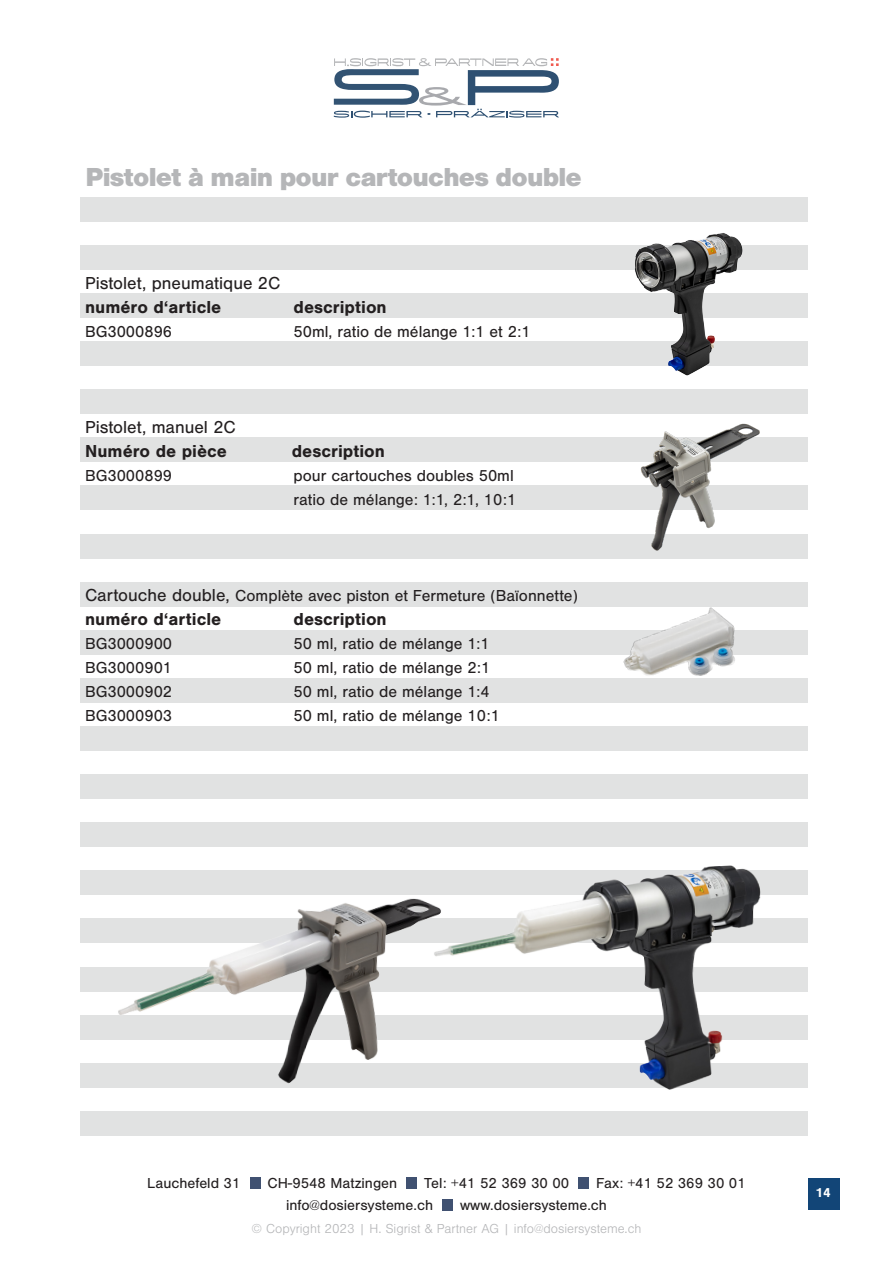
<style>
.page{position:relative;width:893px;height:1263px;background:#fff}
.page>*{position:absolute;margin:0;border:0;box-sizing:border-box;transform-origin:0 0}
.t1{font:900 27px "Nimbus San";letter-spacing:-.03em;color:#b5b6b8}
.t2{font:700 18px "Nimbus San";color:#231f20}
.t3{font:18px "Nimbus San";color:#231f20}
.t4{font:16.5px "Nimbus San";color:#231f20}
.t5{font:15px "Nimbus San";color:#231f20}
.t6{font:300 13.5px "Nimbus San";color:#b5b6b8}
.t7{font:700 13.5px "Nimbus San";color:#fff}
.s1{font-size:18px}
</style>
<div class="page">
<div style="left:808px;top:1178px;width:31px;height:31px;background:#124577"></div>
<div style="left:250px;top:1178px;width:10px;height:11px;background:#405171"></div>
<div style="left:406px;top:1178px;width:11px;height:11px;background:#405171"></div>
<div style="left:442px;top:1199px;width:11px;height:11px;background:#405171"></div>
<div style="left:578px;top:1178px;width:10px;height:11px;background:#405171"></div>
<svg style="left:334px;top:58px;width:225px;height:60px"></svg>
<div style="left:81px;top:293px;width:727px;height:24px;background:#e1e2e2"></div>
<div style="left:81px;top:197px;width:727px;height:24px;background:#e1e2e2"></div>
<div style="left:81px;top:341px;width:727px;height:25px;background:#e1e2e2"></div>
<div style="left:81px;top:245px;width:727px;height:24px;background:#e1e2e2"></div>
<div style="left:81px;top:390px;width:727px;height:24px;background:#e1e2e2"></div>
<div style="left:81px;top:438px;width:727px;height:24px;background:#e1e2e2"></div>
<div style="left:81px;top:486px;width:727px;height:24px;background:#e1e2e2"></div>
<div style="left:81px;top:534px;width:727px;height:24px;background:#e1e2e2"></div>
<div style="left:81px;top:582px;width:727px;height:24px;background:#e1e2e2"></div>
<div style="left:81px;top:630px;width:727px;height:24px;background:#e1e2e2"></div>
<div style="left:81px;top:678px;width:727px;height:24px;background:#e1e2e2"></div>
<div style="left:81px;top:726px;width:727px;height:24px;background:#e1e2e2"></div>
<div style="left:81px;top:774px;width:727px;height:25px;background:#e1e2e2"></div>
<div style="left:81px;top:823px;width:727px;height:24px;background:#e1e2e2"></div>
<div style="left:81px;top:871px;width:727px;height:24px;background:#e1e2e2"></div>
<div style="left:81px;top:919px;width:727px;height:24px;background:#e1e2e2"></div>
<div style="left:81px;top:967px;width:727px;height:24px;background:#e1e2e2"></div>
<div style="left:81px;top:1015px;width:727px;height:24px;background:#e1e2e2"></div>
<div style="left:81px;top:1063px;width:727px;height:24px;background:#e1e2e2"></div>
<div style="left:81px;top:1111px;width:727px;height:24px;background:#e1e2e2"></div>
<img style="left:630px;top:423px;width:137px;height:128px">
<img style="left:618px;top:233px;width:134px;height:143px">
<img style="left:111px;top:898px;width:305px;height:190px">
<img style="left:618px;top:606px;width:126px;height:70px">
<img style="left:416px;top:865px;width:361px;height:225px">
<p class="t1" style="left:86px;top:161px;width:498px">Pistolet à main pour cartouches double</p>
<p class="t3" style="left:85px;top:273px;width:197px">Pistolet, pneumatique 2C</p>
<p class="t2" style="left:85px;top:296px;width:138px">numéro d‘article</p>
<p class="t2" style="left:294px;top:296px;width:95px">description</p>
<p class="t4" style="left:85px;top:322px;width:89px">BG3000896</p>
<p class="t4" style="left:294px;top:322px;width:239px">50ml, ratio de mélange 1:1 et 2:1</p>
<p class="t3" style="left:85px;top:417px;width:152px">Pistolet, manuel 2C</p>
<p class="t2" style="left:85px;top:440px;width:143px">Numéro de pièce</p>
<p class="t2" style="left:292px;top:440px;width:95px">description</p>
<p class="t4" style="left:85px;top:466px;width:89px">BG3000899</p>
<p class="t4" style="left:294px;top:466px;width:222px">pour cartouches doubles 50ml</p>
<p class="t4" style="left:294px;top:490px;width:224px">ratio de mélange: 1:1, 2:1, 10:1</p>
<p class="t4" style="left:85px;top:586px;width:494px"><span class="s1">Cartouche double,</span> Complète avec piston et Fermeture (Baïonnette)</p>
<p class="t2" style="left:85px;top:608px;width:138px">numéro d‘article</p>
<p class="t2" style="left:294px;top:608px;width:95px">description</p>
<p class="t4" style="left:85px;top:634px;width:89px">BG3000900</p>
<p class="t4" style="left:294px;top:634px;width:198px">50 ml, ratio de mélange 1:1</p>
<p class="t4" style="left:85px;top:658px;width:89px">BG3000901</p>
<p class="t4" style="left:294px;top:658px;width:198px">50 ml, ratio de mélange 2:1</p>
<p class="t4" style="left:85px;top:682px;width:89px">BG3000902</p>
<p class="t4" style="left:294px;top:682px;width:198px">50 ml, ratio de mélange 1:4</p>
<p class="t4" style="left:85px;top:706px;width:89px">BG3000903</p>
<p class="t4" style="left:294px;top:706px;width:208px">50 ml, ratio de mélange 10:1</p>
<p class="t5" style="left:147px;top:1175px;width:95px">Lauchefeld 31</p>
<p class="t5" style="left:267px;top:1175px;width:131px">CH-9548 Matzingen</p>
<p class="t5" style="left:424px;top:1175px;width:146px">Tel: +41 52 369 30 00</p>
<p class="t5" style="left:596px;top:1175px;width:151px">Fax: +41 52 369 30 01</p>
<p class="t5" style="left:286px;top:1196px;width:149px">info@dosiersysteme.ch</p>
<p class="t5" style="left:460px;top:1196px;width:148px">www.dosiersysteme.ch</p>
<p class="t6" style="left:252px;top:1221px;width:391px">© Copyright 2023 | H. Sigrist &amp; Partner AG | info@dosiersysteme.ch</p>
<p class="t7" style="left:815px;top:1185px;width:17px">14</p>
</div>
